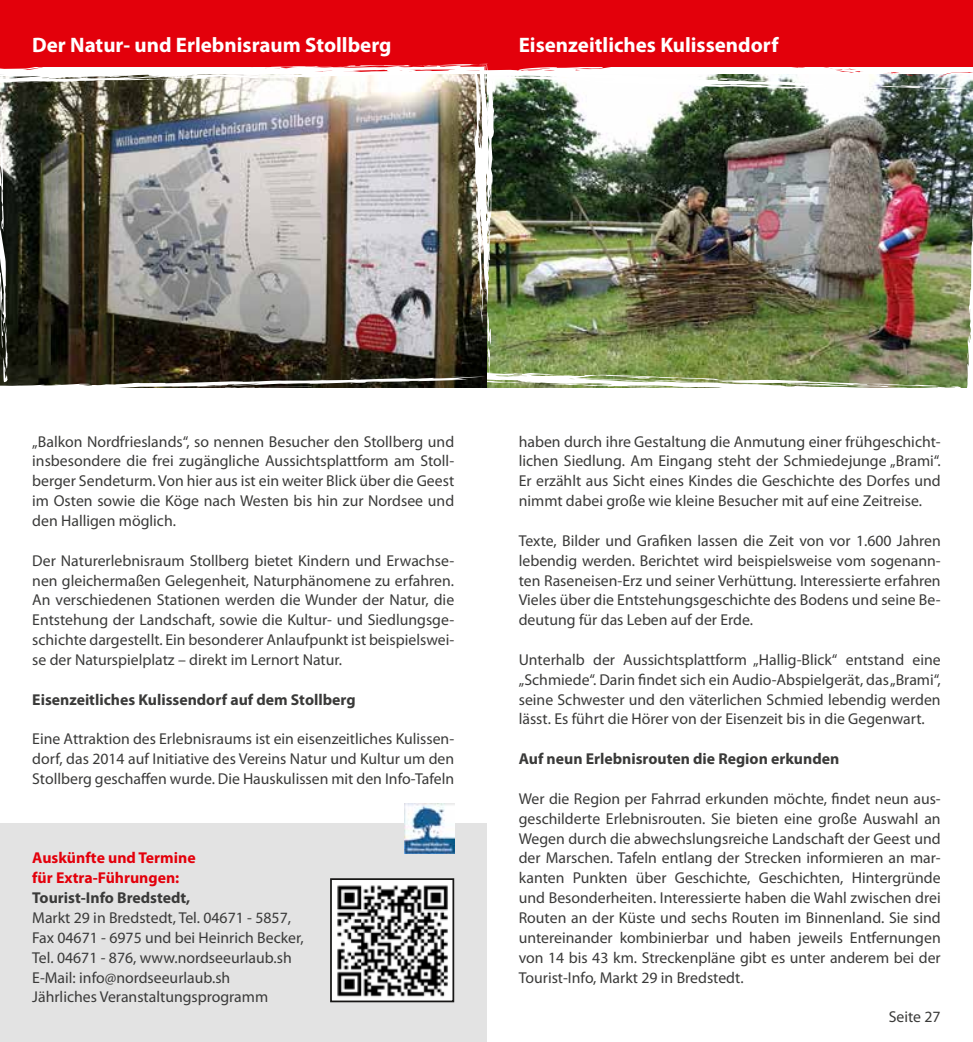
<style>
.page{position:relative;width:973px;height:1042px;background:#fff}
.page>*{position:absolute;margin:0;border:0;box-sizing:border-box;transform-origin:0 0}
.t1{font:700 21px "Myriad Pro";color:#fff}
.t2{font:15.75px/19.8px "Myriad Pro";color:#3a3a39;text-align:justify}
.t3{font:700 15.75px "Myriad Pro";color:#3a3a39}
.t4{font:700 15.75px/19.8px "Myriad Pro";color:#e3000b}
</style>
<div class="page">
<div style="left:0;top:823px;width:486px;height:219px;background:#e3e3e3"></div>
<div style="left:0;top:0;width:972px;height:67px;background:#e3000b"></div>
<img style="left:0;top:63px;width:972px;height:325px">
<img style="left:333px;top:881px;width:118px;height:118px">
<div style="left:330px;top:878px;width:124px;height:124px;border:2px solid #181716"></div>
<img style="left:404px;top:804px;width:50px;height:49px">
<h1 class="t1" style="left:32px;top:31px;width:360px">Der Natur- und Erlebnisraum Stollberg</h1>
<h1 class="t1" style="left:518px;top:31px;width:261px">Eisenzeitliches Kulissendorf</h1>
<p class="t2" style="left:32px;top:431px;width:423px">„Balkon Nordfrieslands“, so nennen Besucher den Stollberg und insbesondere die frei zugängliche Aussichtsplattform am Stoll&shy;berger Sendeturm. Von hier aus ist ein weiter Blick über die Geest im Osten sowie die Köge nach Westen bis hin zur Nordsee und den Halligen möglich.</p>
<p class="t2" style="left:32px;top:550px;width:423px">Der Naturerlebnisraum Stollberg bietet Kindern und Erwachse&shy;nen gleichermaßen Gelegenheit, Naturphänomene zu erfahren.<br>An verschiedenen Stationen werden die Wunder der Natur, die Entstehung der Landschaft, sowie die Kultur- und Siedlungsge&shy;schichte dargestellt. Ein besonderer Anlaufpunkt ist beispielswei&shy;se der Naturspielplatz – direkt im Lernort Natur.</p>
<p class="t3" style="left:32px;top:689px;width:325px">Eisenzeitliches Kulissendorf auf dem Stollberg</p>
<p class="t2" style="left:32px;top:729px;width:423px">Eine Attraktion des Erlebnisraums ist ein eisenzeitliches Kulissen&shy;dorf, das 2014 auf Initiative des Vereins Natur und Kultur um den Stollberg geschaffen wurde. Die Hauskulissen mit den Info-Tafeln</p>
<p class="t4" style="left:32px;top:848px;width:165px">Auskünfte und Termine für Extra-Führungen:</p>
<p class="t3" style="left:32px;top:887px;width:159px">Tourist-Info Bredstedt,</p>
<p class="t2" style="left:32px;top:907px;width:273px;text-align:left">Markt 29 in Bredstedt, Tel. 04671 - 5857, Fax 04671 - 6975 und bei Heinrich Becker, Tel. 04671 - 876, www.nordseeurlaub.sh E-Mail: info@nordseeurlaub.sh<br>Jährliches Veranstaltungsprogramm</p>
<p class="t2" style="left:518px;top:431px;width:423px">haben durch ihre Gestaltung die Anmutung einer frühgeschicht&shy;lichen Siedlung. Am Eingang steht der Schmiedejunge „Brami“.<br>Er erzählt aus Sicht eines Kindes die Geschichte des Dorfes und nimmt dabei große wie kleine Besucher mit auf eine Zeitreise.</p>
<p class="t2" style="left:518px;top:530px;width:423px">Texte, Bilder und Grafiken lassen die Zeit von vor 1.600 Jahren lebendig werden. Berichtet wird beispielsweise vom sogenann&shy;ten Raseneisen-Erz und seiner Verhüttung. Interessierte erfahren Vieles über die Entstehungsgeschichte des Bodens und seine Be&shy;deutung für das Leben auf der Erde.</p>
<p class="t2" style="left:518px;top:649px;width:423px">Unterhalb der Aussichtsplattform „Hallig-Blick“ entstand eine „Schmiede“. Darin findet sich ein Audio-Abspielgerät, das „Brami“, seine Schwester und den väterlichen Schmied lebendig werden lässt. Es führt die Hörer von der Eisenzeit bis in die Gegenwart.</p>
<p class="t3" style="left:518px;top:748px;width:322px">Auf neun Erlebnisrouten die Region erkunden</p>
<p class="t2" style="left:518px;top:788px;width:423px">Wer die Region per Fahrrad erkunden möchte, findet neun aus&shy;geschilderte Erlebnisrouten. Sie bieten eine große Auswahl an Wegen durch die abwechslungsreiche Landschaft der Geest und der Marschen. Tafeln entlang der Strecken informieren an mar&shy;kanten Punkten über Geschichte, Geschichten, Hintergründe und Besonderheiten. Interessierte haben die Wahl zwischen drei Routen an der Küste und sechs Routen im Binnenland. Sie sind untereinander kombinierbar und haben jeweils Entfernungen von 14 bis 43 km. Streckenpläne gibt es unter anderem bei der Tourist-Info, Markt 29 in Bredstedt.</p>
<p class="t2" style="left:888px;top:1006px;width:53px">Seite 27</p>
</div>
